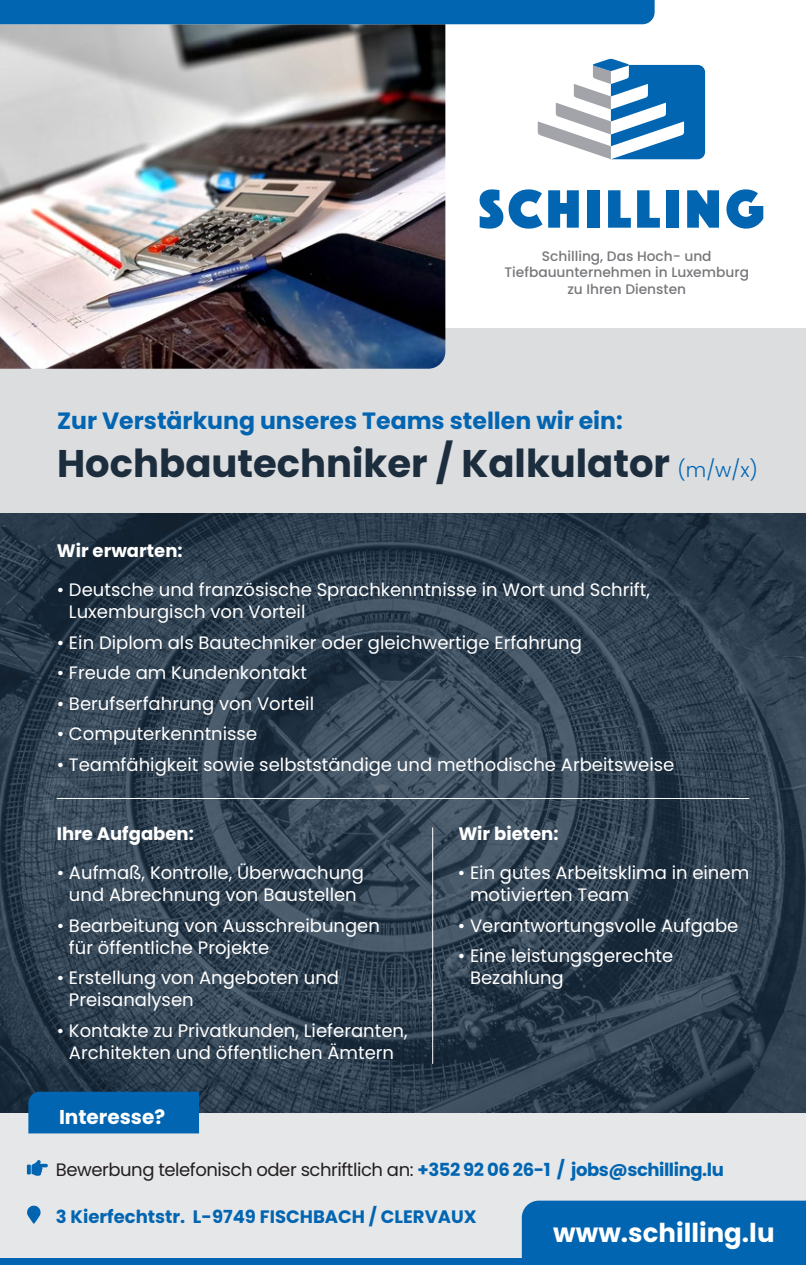
<style>
.page{position:relative;width:806px;height:1265px;background:#fff}
.page>*{position:absolute;margin:0;border:0;box-sizing:border-box;transform-origin:0 0}
.t1{font:700 38.6px "Poppins";color:#1c2d3e}
.t2{font:700 26px "Poppins";color:#fff}
.t3{font:700 23.6px "Poppins";color:#0165b1}
.t4{font:700 20px "Poppins";color:#fff}
.t5{font:18px/22px "Poppins";color:#fff}
.t6{font:18px "Poppins";letter-spacing:-.025em;color:#231f20}
.t7{font:700 18px "Poppins";color:#0165b1}
.t8{font:700 18px "Poppins";color:#fff}
.t9{font:500 13.8px/16.6px "Poppins";color:#76787b;text-align:center}
.s1{font-weight:300;font-size:20px;color:#0165b1}
.s2{font-weight:700;color:#0165b1}
</style>
<div class="page">
<div style="left:0;top:1112px;width:805px;height:150px;background:#e6e7e9"></div>
<div style="left:521px;top:1200px;width:284px;height:64px;background:#0165b1"></div>
<div style="left:0;top:1258px;width:705px;height:6px;background:#0165b1"></div>
<svg style="left:27px;top:1160px;width:21px;height:15px"></svg>
<svg style="left:27px;top:1205px;width:14px;height:18px"></svg>
<img style="left:0;top:512px;width:805px;height:600px">
<div style="left:28px;top:1091px;width:171px;height:42px;background:#0165b1"></div>
<div style="left:0;top:328px;width:805px;height:184px;background:#dcdddf"></div>
<img style="left:0;top:24px;width:445px;height:345px">
<div style="left:0;top:0;width:654px;height:24px;background:#0165b1"></div>
<svg style="left:479px;top:189px;width:63px;height:39px"></svg>
<svg style="left:548px;top:190px;width:30px;height:38px"></svg>
<div style="left:586px;top:190px;width:13px;height:38px;background:#0165b1"></div>
<svg style="left:608px;top:190px;width:22px;height:38px"></svg>
<svg style="left:637px;top:190px;width:22px;height:38px"></svg>
<div style="left:665px;top:190px;width:13px;height:38px;background:#0165b1"></div>
<svg style="left:687px;top:190px;width:31px;height:38px"></svg>
<svg style="left:726px;top:189px;width:36px;height:39px"></svg>
<svg style="left:537px;top:59px;width:167px;height:100px"></svg>
<hr style="left:57px;top:798px;width:691px;height:1px;background:#fff">
<hr style="left:432px;top:827px;width:1px;height:236px;background:#fff">
<p class="t9" style="left:504px;top:247px;width:246px">Schilling, Das Hoch- und<br>Tiefbauunternehmen in Luxemburg zu Ihren Diensten</p>
<p class="t3" style="left:57px;top:407px;width:567px">Zur Verstärkung unseres Teams stellen wir ein:</p>
<p class="t1" style="left:57px;top:441px;width:702px">Hochbautechniker / Kalkulator <span class="s1">(m/w/x)</span></p>
<p class="t8" style="left:57px;top:540px;width:127px">Wir erwarten:</p>
<p class="t5" style="left:69px;top:579px;width:582px;text-indent:-12px">• Deutsche und französische Sprachkenntnisse in Wort und Schrift,<br>Luxemburgisch von Vorteil</p>
<p class="t5" style="left:57px;top:631px;width:526px">• Ein Diplom als Bautechniker oder gleichwertige Erfahrung</p>
<p class="t5" style="left:57px;top:662px;width:251px">• Freude am Kundenkontakt</p>
<p class="t5" style="left:57px;top:692px;width:259px">• Berufserfahrung von Vorteil</p>
<p class="t5" style="left:57px;top:723px;width:202px">• Computerkenntnisse</p>
<p class="t5" style="left:57px;top:753px;width:618px">• Teamfähigkeit sowie selbstständige und methodische Arbeitsweise</p>
<p class="t8" style="left:57px;top:823px;width:138px">Ihre Aufgaben:</p>
<p class="t8" style="left:458px;top:823px;width:102px">Wir bieten:</p>
<p class="t5" style="left:57px;top:862px;width:308px;text-align:center">• Aufmaß, Kontrolle, Überwachung und Abrechnung von Baustellen</p>
<p class="t5" style="left:69px;top:914px;width:312px;text-indent:-12px">• Bearbeitung von Ausschreibungen für öffentliche Projekte</p>
<p class="t5" style="left:69px;top:967px;width:271px;text-indent:-12px">• Erstellung von Angeboten und<br>Preisanalysen</p>
<p class="t5" style="left:57px;top:1019px;width:352px;text-align:center">• Kontakte zu Privatkunden, Lieferanten,<br>Architekten und öffentlichen Ämtern</p>
<p class="t4" style="left:59px;top:1105px;width:108px">Interesse?</p>
<p class="t5" style="left:469px;top:862px;width:280px;text-indent:-12px">• Ein gutes Arbeitsklima in einem motivierten Team</p>
<p class="t5" style="left:457px;top:914px;width:282px">• Verantwortungsvolle Aufgabe</p>
<p class="t5" style="left:469px;top:945px;width:205px;text-indent:-12px">• Eine leistungsgerechte<br>Bezahlung</p>
<p class="t6" style="left:56px;top:1159px;width:669px">Bewerbung telefonisch oder schriftlich an: <span class="s2">+352 92 06 26-1 / jobs@schilling.lu</span></p>
<p class="t7" style="left:56px;top:1206px;width:422px">3 Kierfechtstr. L-9749 FISCHBACH / CLERVAUX</p>
<p class="t2" style="left:553px;top:1217px;width:223px">www.schilling.lu</p>
</div>
